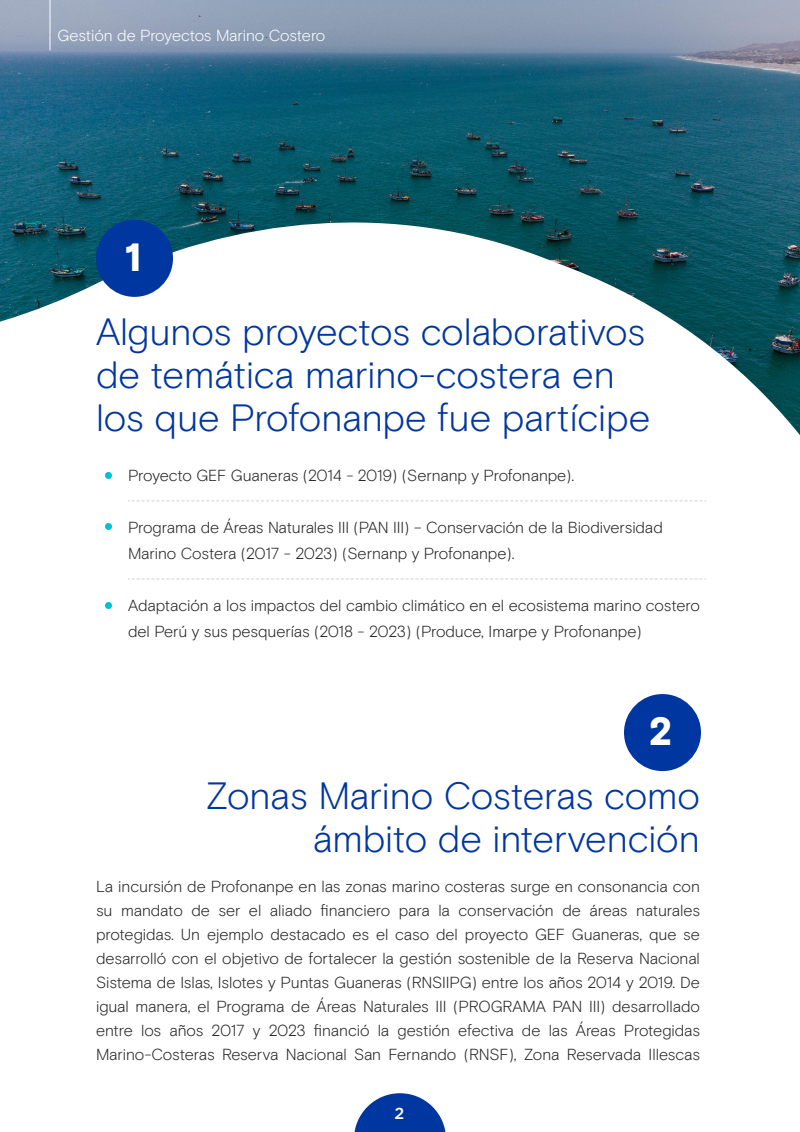
<style>
.page{position:relative;width:800px;height:1132px;background:#fff}
.page>*{position:absolute;margin:0;border:0;box-sizing:border-box;transform-origin:0 0}
.t1{font:900 39.3px "Basis Grotesque Pro";color:#fff}
.t2{font:300 38px/43px "Basis Grotesque Pro";letter-spacing:-.01em;color:#0036a0}
.t3{font:300 16px/24px "Basis Grotesque Pro";letter-spacing:-.01em;color:#262626}
.t4{font:300 16px "Basis Grotesque Pro";letter-spacing:-.01em;color:#fff}
.t5{font:500 16px "Gotham";color:#fff}
</style>
<div class="page">
<img style="left:38px;top:0;width:762px;height:435px">
<hr style="left:50px;top:0;width:1px;height:50px;background:#fff">
<svg style="left:0;top:0;width:38px;height:322px;background:#32718a"></svg>
<svg style="left:354px;top:1093px;width:92px;height:39px"></svg>
<div style="left:96px;top:220px;width:77px;height:77px;background:#0036a0;border-radius:50%"></div>
<div style="left:624px;top:694px;width:77px;height:77px;background:#0036a0;border-radius:50%"></div>
<div style="left:105px;top:472px;width:7px;height:7px;background:#00bfd7;border-radius:50%"></div>
<div style="left:105px;top:523px;width:7px;height:7px;background:#00bfd7;border-radius:50%"></div>
<div style="left:105px;top:602px;width:7px;height:7px;background:#00bfd7;border-radius:50%"></div>
<svg style="left:128px;top:500px;width:578px;height:1px"></svg>
<svg style="left:128px;top:578px;width:578px;height:1px"></svg>
<p class="t4" style="left:58px;top:26px;width:269px">Gestión de Proyectos Marino Costero</p>
<h1 class="t1" style="left:125px;top:234px;width:18px">1</h1>
<h2 class="t2" style="left:96px;top:310px;width:556px">Algunos proyectos colaborativos de temática marino-costera en los que Profonanpe fue partícipe</h2>
<p class="t3" style="left:128px;top:464px;width:448px">Proyecto GEF Guaneras (2014 - 2019) (Sernanp y Profonanpe).</p>
<p class="t3" style="left:128px;top:515px;width:536px;line-height:26px">Programa de Áreas Naturales III (PAN III) – Conservación de la Biodiversidad<br>Marino Costera (2017 - 2023) (Sernanp y Profonanpe).</p>
<p class="t3" style="left:128px;top:593px;width:573px;line-height:26px">Adaptación a los impactos del cambio climático en el ecosistema marino costero del Perú y sus pesquerías (2018 - 2023) (Produce, Imarpe y Profonanpe)</p>
<h1 class="t1" style="left:649px;top:708px;width:25px">2</h1>
<h2 class="t2" style="left:206px;top:774px;width:495px;text-align:right">Zonas Marino Costeras como ámbito de intervención</h2>
<p class="t3" style="left:96px;top:875px;width:606px;text-align:justify">La incursión de Profonanpe en las zonas marino costeras surge en consonancia con su mandato de ser el aliado financiero para la conservación de áreas naturales protegidas. Un ejemplo destacado es el caso del proyecto GEF Guaneras, que se desarrolló con el objetivo de fortalecer la gestión sostenible de la Reserva Nacional Sistema de Islas, Islotes y Puntas Guaneras (RNSIIPG) entre los años 2014 y 2019. De igual manera, el Programa de Áreas Naturales III (PROGRAMA PAN III) desarrollado entre los años 2017 y 2023 financió la gestión efectiva de las Áreas Protegidas Marino-Costeras Reserva Nacional San Fernando (RNSF), Zona Reservada Illescas</p>
<p class="t5" style="left:394px;top:1102px;width:11px">2</p>
</div>
